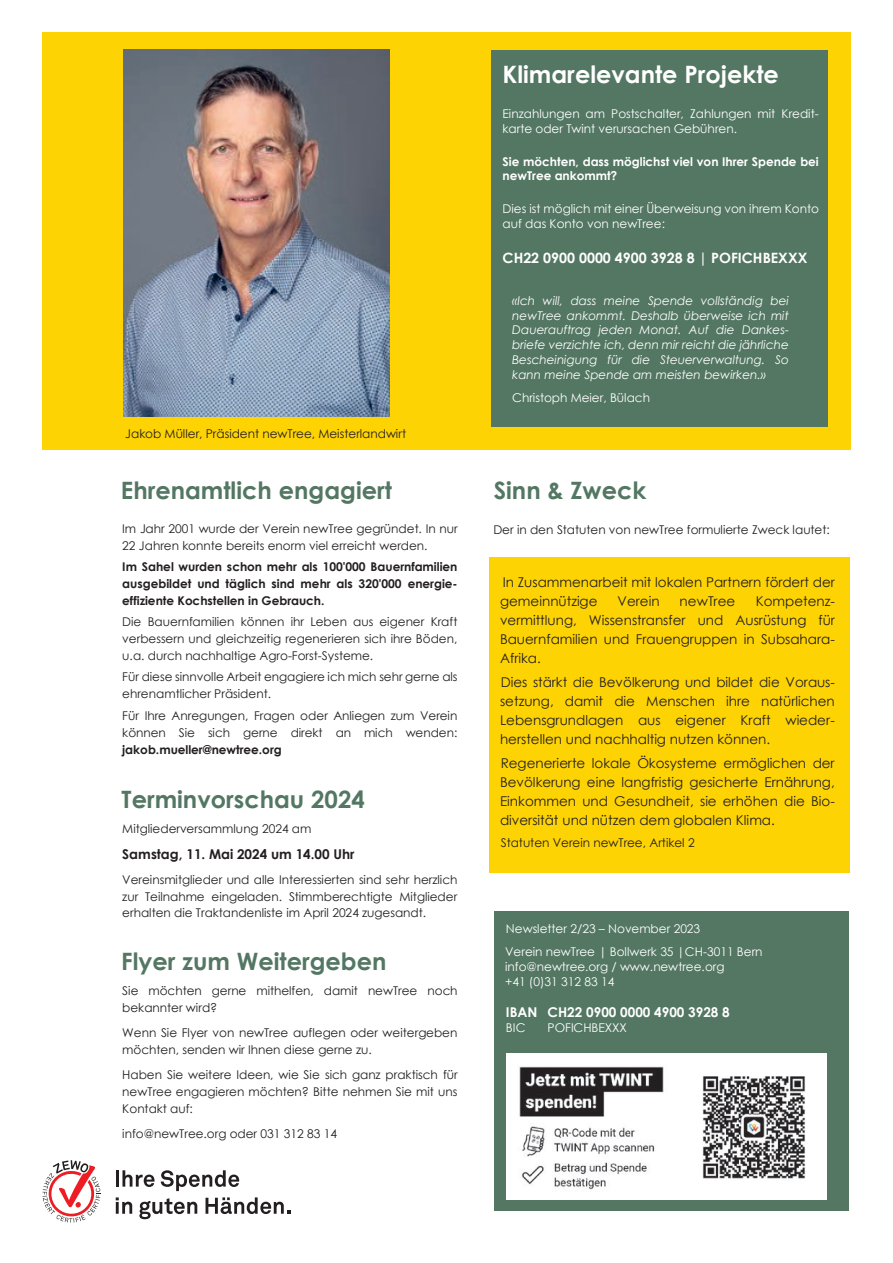
<style>
.page{position:relative;width:893px;height:1263px;background:#fff}
.page>*{position:absolute;margin:0;border:0;box-sizing:border-box;transform-origin:0 0}
.t1{font:700 24px "Century Gothic";color:#537763}
.t2{font:700 24px "Century Gothic";color:#fff}
.t3{font:700 14.25px "Century Gothic";color:#fff}
.t4{font:13.5px/19px "Century Gothic";color:#231f20;text-align:justify}
.t5{font:700 13.5px "Century Gothic";color:#231f20}
.t6{font:700 13.5px "Century Gothic";color:#fff}
.t7{font:12px/17px "Century Gothic";color:#231f20}
.t8{font:12px/14.7px "Century Gothic";color:#fff}
.t9{font:italic 12px/14.7px "Century Gothic";letter-spacing:-.005em;color:#fff;text-align:justify}
.t10{font:700 12px/17px "Century Gothic";color:#231f20;text-align:justify}
.t11{font:700 12px/14.7px "Century Gothic";color:#fff}
</style>
<div class="page">
<div style="left:42px;top:32px;width:809px;height:418px;background:#fed304"></div>
<div style="left:489px;top:557px;width:360px;height:17px;background:#fed304"></div>
<div style="left:489px;top:574px;width:360px;height:19px;background:#fed304"></div>
<div style="left:489px;top:593px;width:360px;height:19px;background:#fed304"></div>
<div style="left:489px;top:612px;width:360px;height:19px;background:#fed304"></div>
<div style="left:489px;top:631px;width:360px;height:19px;background:#fed304"></div>
<div style="left:489px;top:650px;width:360px;height:23px;background:#fed304"></div>
<div style="left:489px;top:673px;width:360px;height:19px;background:#fed304"></div>
<div style="left:489px;top:692px;width:360px;height:19px;background:#fed304"></div>
<div style="left:489px;top:711px;width:360px;height:20px;background:#fed304"></div>
<div style="left:489px;top:731px;width:360px;height:23px;background:#fed304"></div>
<div style="left:489px;top:754px;width:360px;height:19px;background:#fed304"></div>
<div style="left:489px;top:773px;width:360px;height:19px;background:#fed304"></div>
<div style="left:489px;top:792px;width:360px;height:19px;background:#fed304"></div>
<div style="left:489px;top:811px;width:360px;height:24px;background:#fed304"></div>
<div style="left:489px;top:835px;width:360px;height:21px;background:#fed304"></div>
<div style="left:489px;top:856px;width:360px;height:17px;background:#fed304"></div>
<div style="left:491px;top:50px;width:336px;height:376px;background:#537763"></div>
<div style="left:494px;top:911px;width:355px;height:299px;background:#537763"></div>
<img style="left:123px;top:50px;width:266px;height:366px">
<svg style="left:43px;top:1160px;width:58px;height:62px"></svg>
<hr style="left:116px;top:1170px;width:3px;height:16px;background:#231f20">
<svg style="left:122px;top:1170px;width:33px;height:17px"></svg>
<svg style="left:161px;top:1170px;width:78px;height:21px"></svg>
<svg style="left:116px;top:1197px;width:16px;height:17px"></svg>
<svg style="left:139px;top:1198px;width:58px;height:21px"></svg>
<svg style="left:206px;top:1197px;width:84px;height:17px"></svg>
<img style="left:506px;top:1053px;width:320px;height:146px">
<p class="t7" style="left:125px;top:425px;width:282px">Jakob Müller, Präsident newTree, Meisterlandwirt</p>
<h1 class="t1" style="left:121px;top:472px;width:273px">Ehrenamtlich engagiert</h1>
<p class="t7" style="left:122px;top:520px;width:337px">Im Jahr 2001 wurde der Verein newTree gegründet. In nur<br>22 Jahren konnte bereits enorm viel erreicht werden.</p>
<p class="t10" style="left:122px;top:557px;width:337px">Im Sahel wurden schon mehr als 100'000 Bauernfamilien ausgebildet und täglich sind mehr als 320'000 energie&shy;effiziente Kochstellen in Gebrauch.</p>
<p class="t7" style="left:122px;top:613px;width:337px;text-align:justify">Die Bauernfamilien können ihr Leben aus eigener Kraft verbessern und gleichzeitig regenerieren sich ihre Böden, u.a. durch nachhaltige Agro-Forst-Systeme.</p>
<p class="t7" style="left:122px;top:668px;width:337px">Für diese sinnvolle Arbeit engagiere ich mich sehr gerne als ehrenamtlicher Präsident.</p>
<p class="t7" style="left:122px;top:707px;width:337px">Für Ihre Anregungen, Fragen oder Anliegen zum Verein können Sie sich gerne direkt an mich wenden:</p>
<p class="t10" style="left:122px;top:740px;width:161px">jakob.mueller@newtree.org</p>
<h1 class="t1" style="left:122px;top:781px;width:245px">Terminvorschau 2024</h1>
<p class="t7" style="left:122px;top:820px;width:191px">Mitgliederversammlung 2024 am</p>
<p class="t5" style="left:122px;top:844px;width:234px">Samstag, 11. Mai 2024 um 14.00 Uhr</p>
<p class="t7" style="left:122px;top:872px;width:337px;line-height:16.5px;text-align:justify">Vereinsmitglieder und alle Interessierten sind sehr herzlich zur Teilnahme eingeladen. Stimmberechtigte Mitglieder erhalten die Traktandenliste im April 2024 zugesandt.</p>
<h1 class="t1" style="left:121px;top:943px;width:267px">Flyer zum Weitergeben</h1>
<p class="t7" style="left:122px;top:982px;width:337px;line-height:16.5px">Sie möchten gerne mithelfen, damit newTree noch bekannter wird?</p>
<p class="t7" style="left:122px;top:1025px;width:337px;line-height:16.5px">Wenn Sie Flyer von newTree auflegen oder weitergeben möchten, senden wir Ihnen diese gerne zu.</p>
<p class="t7" style="left:122px;top:1066px;width:337px;text-align:justify">Haben Sie weitere Ideen, wie Sie sich ganz praktisch für newTree engagieren möchten? Bitte nehmen Sie mit uns Kontakt auf:</p>
<p class="t7" style="left:122px;top:1125px;width:216px">info@newTree.org oder 031 312 83 14</p>
<h1 class="t2" style="left:502px;top:56px;width:278px">Klimarelevante Projekte</h1>
<p class="t8" style="left:502px;top:106px;width:318px">Einzahlungen am Postschalter, Zahlungen mit Kredit&shy;karte oder Twint verursachen Gebühren.</p>
<p class="t11" style="left:502px;top:153px;width:318px">Sie möchten, dass möglichst viel von Ihrer Spende bei newTree ankommt?</p>
<p class="t8" style="left:502px;top:201px;width:318px">Dies ist möglich mit einer Überweisung von ihrem Konto auf das Konto von newTree:</p>
<p class="t3" style="left:502px;top:247px;width:306px">CH22 0900 0000 4900 3928 8 | POFICHBEXXX</p>
<p class="t9" style="left:512px;top:293px;width:278px">«Ich will, dass meine Spende vollständig bei newTree ankommt. Deshalb überweise ich mit Dauerauftrag jeden Monat. Auf die Dankes&shy;briefe verzichte ich, denn mir reicht die jährliche Bescheinigung für die Steuerverwaltung. So kann meine Spende am meisten bewirken.»</p>
<p class="t8" style="left:512px;top:391px;width:139px">Christoph Meier, Bülach</p>
<h1 class="t1" style="left:494px;top:472px;width:154px">Sinn &amp; Zweck</h1>
<p class="t7" style="left:493px;top:521px;width:338px">Der in den Statuten von newTree formulierte Zweck lautet:</p>
<p class="t4" style="left:500px;top:573px;width:336px">In Zusammenarbeit mit lokalen Partnern fördert der gemeinnützige</p>
<p class="t4" style="left:618px;top:592px;width:44px">Verein</p>
<p class="t4" style="left:680px;top:592px;width:57px">newTree</p>
<p class="t4" style="left:500px;top:592px;width:337px;text-indent:256px">Kompetenz&shy;vermittlung, Wissenstransfer und Ausrüstung für Bauernfamilien und Frauengruppen in Subsahara-Afrika.</p>
<p class="t4" style="left:500px;top:672px;width:337px">Dies stärkt die Bevölkerung und bildet die Voraus&shy;setzung, damit die Menschen ihre natürlichen Lebensgrundlagen aus eigener Kraft wieder&shy;herstellen und nachhaltig nutzen können.</p>
<p class="t4" style="left:500px;top:753px;width:337px">Regenerierte lokale Ökosysteme ermöglichen der Bevölkerung eine langfristig gesicherte Ernährung, Einkommen und Gesundheit, sie erhöhen die Bio&shy;diversität und nützen dem globalen Klima.</p>
<p class="t7" style="left:501px;top:834px;width:196px">Statuten Verein newTree, Artikel 2</p>
<p class="t8" style="left:505px;top:916px;width:259px;line-height:23.5px">Newsletter 2/23 – November 2023<br>Verein newTree | Bollwerk 35 |CH-3011 Bern</p>
<p class="t8" style="left:505px;top:959px;width:221px">info@newtree.org / www.newtree.org +41 (0)31 312 83 14</p>
<p class="t6" style="left:506px;top:1001px;width:225px">IBAN CH22 0900 0000 4900 3928 8</p>
<p class="t8" style="left:506px;top:1020px;width:21px">BIC</p>
<p class="t8" style="left:547px;top:1020px;width:81px">POFICHBEXXX</p>
</div>
